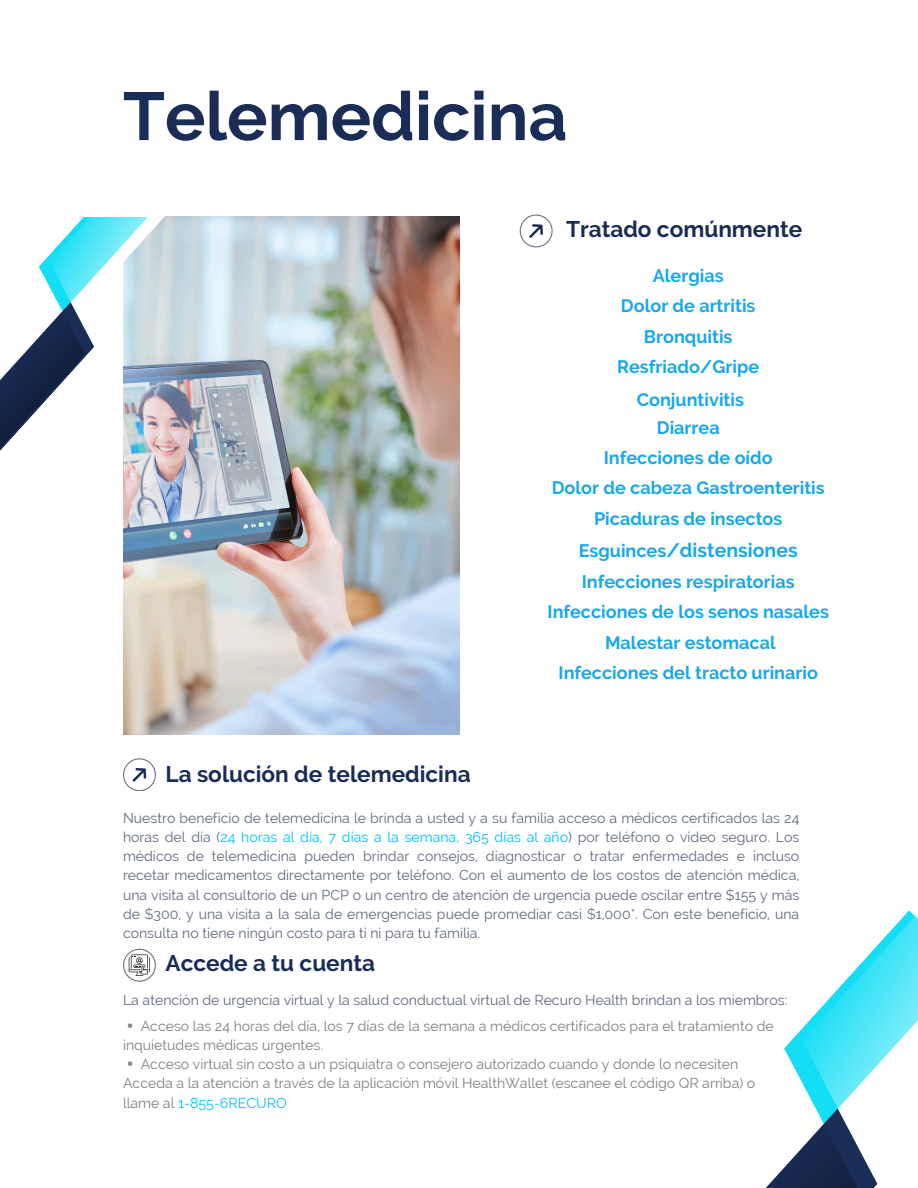
<style>
.page{position:relative;width:918px;height:1188px;background:#fff}
.page>*{position:absolute;margin:0;border:0;box-sizing:border-box;transform-origin:0 0}
.t1{font:700 67.8px "Raleway";color:#1a2d57}
.t2{font:700 22.65px "Raleway";color:#1a2d57}
.t3{font:700 22.5px "Raleway";color:#1a2d57}
.t4{font:700 19.5px "Raleway";color:#1aa8e9}
.t5{font:700 18px/30.3px "Raleway";color:#1aa8e9;text-align:center}
.t6{font:14.1px/19.2px "Raleway";color:#61697b;text-align:justify}
.t7{font:14.1px/19.2px "Raleway";color:#808080}
.s1{font-size:18px}
.s2{color:#00bfff}
.s3{font-family:"Koz Min Pr 6 N"}
</style>
<div class="page">
<svg style="left:766px;top:910px;width:152px;height:278px"></svg>
<svg style="left:520px;top:215px;width:32px;height:32px"></svg>
<img style="left:123px;top:217px;width:336px;height:517px">
<img style="left:148px;top:216px;width:57px;height:337px">
<svg style="left:0;top:217px;width:148px;height:336px"></svg>
<div style="left:13px;top:169px;width:141px;height:48px;background:#fff"></div>
<svg style="left:123px;top:758px;width:33px;height:33px"></svg>
<svg style="left:123px;top:949px;width:33px;height:32px"></svg>
<h1 class="t1" style="left:123px;top:78px;width:446px">Telemedicina</h1>
<h3 class="t3" style="left:566px;top:216px;width:238px">Tratado comúnmente</h3>
<h3 class="t5" style="left:617px;top:260px;width:144px">Alergias<br>Dolor de artritis<br>Bronquitis<br>Resfriado/Gripe</h3>
<h3 class="t5" style="left:637px;top:387px;width:109px;line-height:27.3px">Conjuntivitis<br>Diarrea</h3>
<h3 class="t5" style="left:552px;top:443px;width:274px">Infecciones de oído<br>Dolor de cabeza Gastroenteritis<br>Picaduras de insectos</h3>
<h3 class="t4" style="left:579px;top:539px;width:221px"><span class="s1">Esguinces</span>/distensiones</h3>
<h3 class="t5" style="left:548px;top:567px;width:283px">Infecciones respiratorias<br>Infecciones de los senos nasales<br>Malestar estomacal<br>Infecciones del tracto urinario</h3>
<h2 class="t2" style="left:166px;top:761px;width:307px">La solución de telemedicina</h2>
<h2 class="t6" style="left:123px;top:809px;width:678px">Nuestro beneficio de telemedicina le brinda a usted y a su familia acceso a médicos certificados las 24 horas del día (<span class="s2">24 horas al día, 7 días a la semana, 365 días al año</span>) por teléfono o video seguro. Los médicos de telemedicina pueden brindar consejos, diagnosticar o tratar enfermedades e incluso recetar medicamentos directamente por teléfono. Con el aumento de los costos de atención médica, una visita al consultorio de un PCP o un centro de atención de urgencia puede oscilar entre $155 y más de $300, y una visita a la sala de emergencias puede promediar casi $1,000*. Con este beneficio, una consulta no tiene ningún costo para ti ni para tu familia.</h2>
<h2 class="t2" style="left:166px;top:950px;width:211px">Accede a tu cuenta</h2>
<p class="t6" style="left:123px;top:990px;width:666px">La atención de urgencia virtual y la salud conductual virtual de Recuro Health brindan a los miembros:</p>
<p class="t7" style="left:123px;top:1016px;width:652px"><span class="s3">▪</span> Acceso las 24 horas del día, los 7 días de la semana a médicos certificados para el tratamiento de inquietudes médicas urgentes.</p>
<p class="t7" style="left:123px;top:1055px;width:634px"><span class="s3">▪</span> Acceso virtual sin costo a un psiquiatra o consejero autorizado cuando y donde lo necesiten<br>Acceda a la atención a través de la aplicación móvil HealthWallet (escanee el código QR arriba) o llame al <span class="s2">1-855-6RECURO</span></p>
</div>
